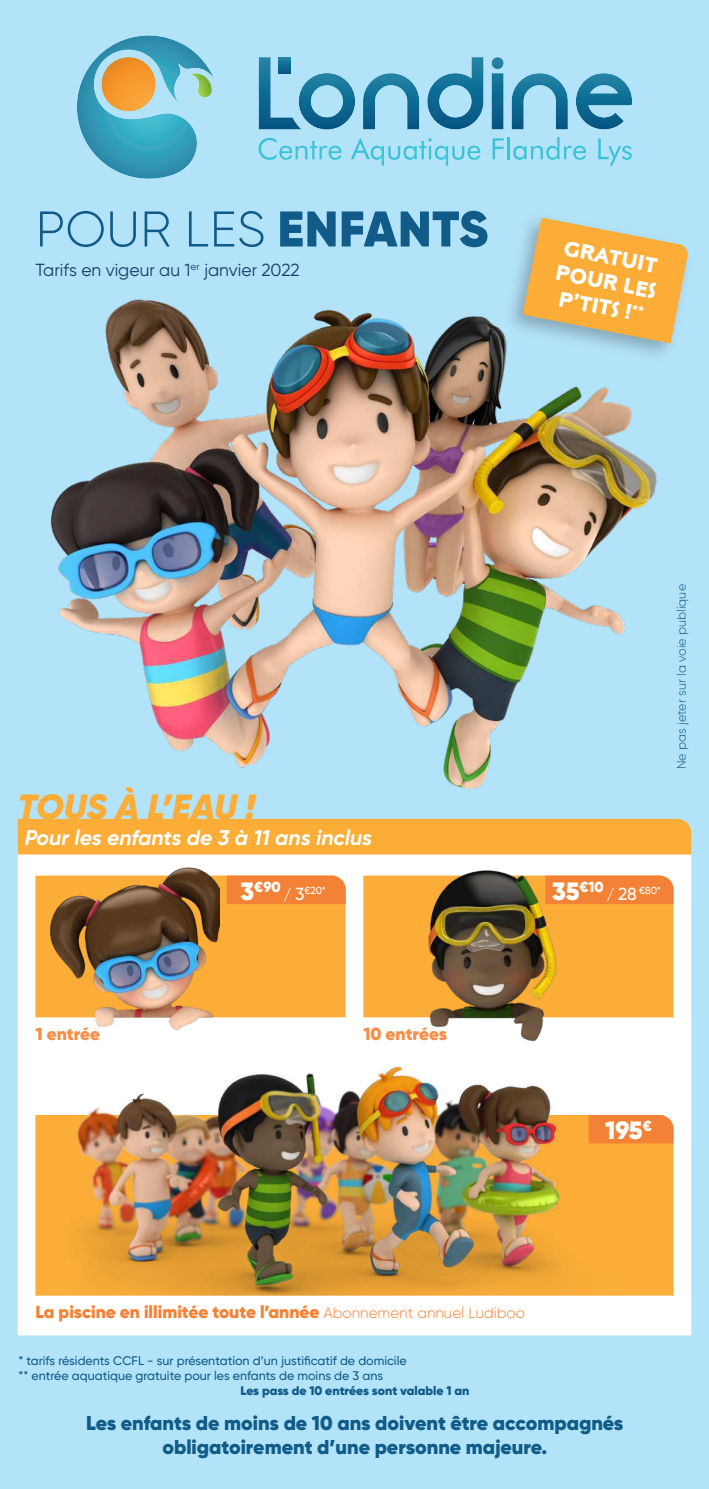
<style>
.page{position:relative;width:709px;height:1489px;background:#fff}
.page>*{position:absolute;margin:0;border:0;box-sizing:border-box;transform-origin:0 0}
.t1{font:300 50px "Gilroy";letter-spacing:.01em;color:#105b88}
.t2{font:italic 900 35px "Gilroy";letter-spacing:.005em;color:#fbad38}
.t3{font:900 25px "Gilroy";color:#fff}
.t4{font:italic 700 21.25px "Gilroy";color:#fff}
.t5{font:700 21.25px/25.2px "Posterama 1901";color:#fff;text-align:center}
.t6{font:900 20px/24px "Gilroy";color:#105b88;text-align:center}
.t7{font:900 17.5px "Gilroy";color:#f48236}
.t8{font:17.5px "Gilroy";color:#193b66}
.t9{font:900 17.5px "Gilroy";color:#f68e47}
.t10{font:900 14.5px "Gilroy";color:#fff}
.t11{font:500 12.5px/15px "Gilroy";color:#105b88}
.t12{font:900 12.5px "Gilroy";color:#105b88}
.t13{font:300 12.5px "Gilroy";color:#105b88}
.t14{font:500 10.25px "Gilroy";color:#fff}
.s1{font-weight:900}
.s2{font-size:25px}
.s3{font-size:15px}
.s4{font-size:17.5px}
.s5{font-weight:300;font-size:15px}
</style>
<div class="page">
<div style="left:0;top:0;width:709px;height:1488px;background:#b3e3f9"></div>
<svg style="left:77px;top:35px;width:137px;height:144px"></svg>
<svg style="left:258px;top:138px;width:83px;height:22px"></svg>
<svg style="left:351px;top:137px;width:129px;height:29px"></svg>
<svg style="left:492px;top:138px;width:11px;height:21px"></svg>
<hr style="left:507px;top:137px;width:2px;height:22px;background:#3ac2d7">
<svg style="left:513px;top:137px;width:73px;height:23px"></svg>
<svg style="left:598px;top:138px;width:33px;height:28px"></svg>
<svg style="left:259px;top:57px;width:96px;height:72px"></svg>
<svg style="left:363px;top:73px;width:56px;height:56px"></svg>
<svg style="left:427px;top:57px;width:56px;height:72px"></svg>
<svg style="left:491px;top:57px;width:12px;height:72px"></svg>
<svg style="left:511px;top:73px;width:57px;height:56px"></svg>
<svg style="left:576px;top:73px;width:56px;height:56px"></svg>
<svg style="left:522px;top:217px;width:166px;height:37px"></svg>
<img style="left:17px;top:254px;width:675px;height:618px">
<div style="left:18px;top:846px;width:673px;height:489px;background:#fff"></div>
<div style="left:18px;top:818px;width:673px;height:36px;background:#fbad38"></div>
<div style="left:35px;top:875px;width:310px;height:142px;background:#fbad38"></div>
<div style="left:363px;top:875px;width:310px;height:142px;background:#fbad38"></div>
<div style="left:227px;top:875px;width:118px;height:29px;background:#f48236"></div>
<div style="left:560px;top:875px;width:113px;height:29px;background:#f48236"></div>
<div style="left:35px;top:1115px;width:638px;height:180px;background:#fbad38"></div>
<img style="left:393px;top:851px;width:167px;height:190px">
<img style="left:36px;top:854px;width:183px;height:177px">
<svg style="left:621px;top:1115px;width:52px;height:28px"></svg>
<img style="left:53px;top:1066px;width:568px;height:229px">
<h1 class="t1" style="left:36px;top:206px;width:454px">POUR LES <span class="s1">ENFANTS</span></h1>
<h3 class="t8" style="left:35px;top:261px;width:266px">Tarifs en vigeur au 1<sup>er</sup> janvier 2022</h3>
<h3 class="t5" style="left:563px;top:234px;width:103px;rotate:11deg">GRATUIT<br>POUR LES<br>P’TITS !<sup>**</sup></h3>
<h2 class="t2" style="left:18px;top:787px;width:239px">TOUS À L’EAU !</h2>
<h3 class="t4" style="left:25px;top:828px;width:349px">Pour les enfants de 3 à 11 ans inclus</h3>
<p class="t10" style="left:240px;top:879px;width:42px"><span class="s2">3</span>€90</p>
<p class="t14" style="left:283px;top:885px;width:44px"><span class="s3">/</span> <span class="s4">3</span>€20*</p>
<p class="t10" style="left:552px;top:879px;width:53px"><span class="s2">35</span>€10</p>
<p class="t14" style="left:606px;top:885px;width:56px"><span class="s3">/</span> <span class="s4">28</span> €80*</p>
<p class="t13" style="left:675px;top:769px;width:187px;rotate:-90deg">Ne pas jeter sur la voie publique</p>
<h3 class="t9" style="left:35px;top:1025px;width:66px">1 entrée</h3>
<h3 class="t9" style="left:363px;top:1025px;width:85px">10 entrées</h3>
<h3 class="t3" style="left:605px;top:1119px;width:48px">195<sup>€</sup></h3>
<h3 class="t7" style="left:35px;top:1303px;width:491px">La piscine en illimitée toute l’année <span class="s5">Abonnement annuel Ludiboo</span></h3>
<p class="t11" style="left:18px;top:1353px;width:390px">* tarifs résidents CCFL - sur présentation d’un justificatif de domicile ** entrée aquatique gratuite pour les enfants de moins de 3 ans</p>
<p class="t12" style="left:240px;top:1384px;width:230px">Les pass de 10 entrées sont valable 1 an</p>
<h3 class="t6" style="left:86px;top:1411px;width:539px">Les enfants de moins de 10 ans doivent être accompagnés obligatoirement d’une personne majeure.</h3>
</div>
